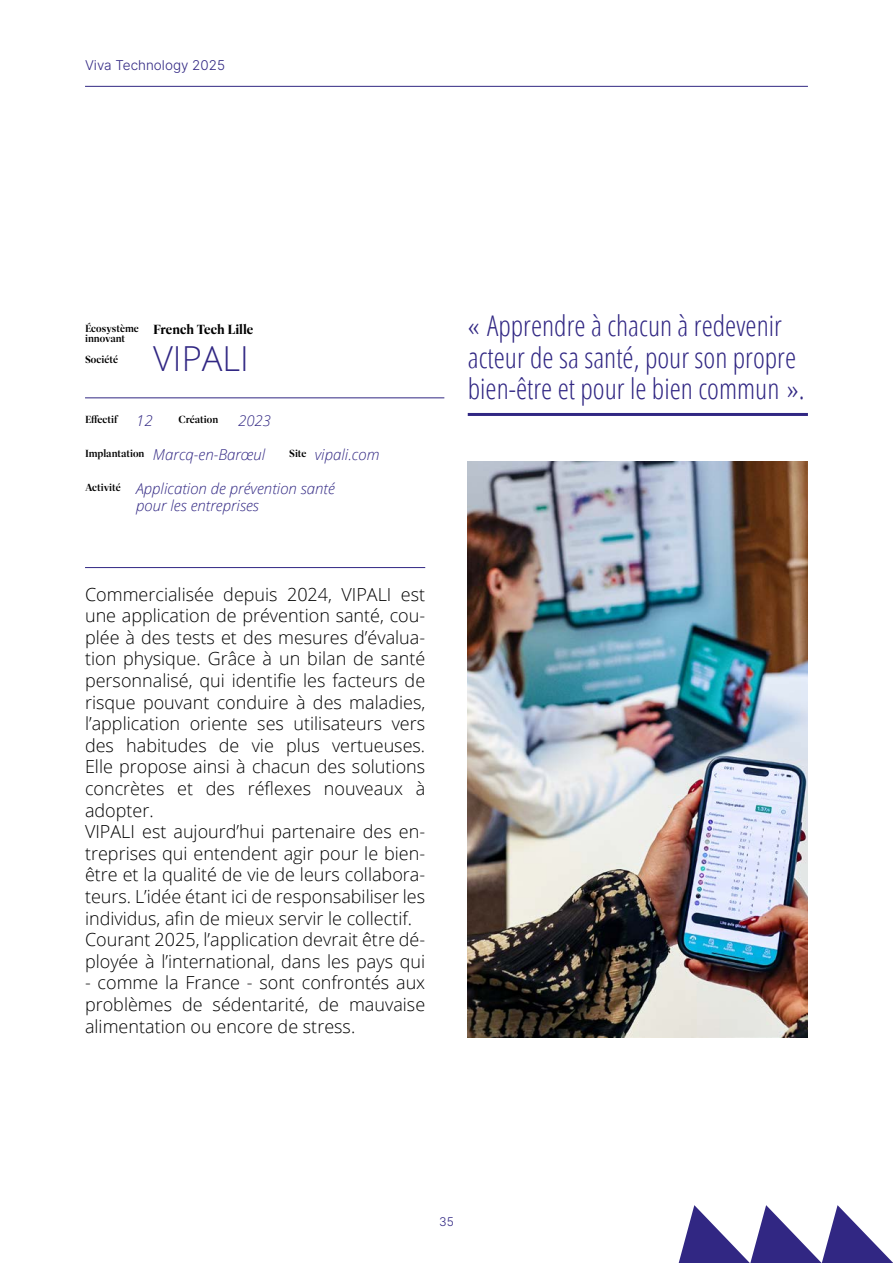
<style>
.page{position:relative;width:893px;height:1263px;background:#fff}
.page>*{position:absolute;margin:0;border:0;box-sizing:border-box;transform-origin:0 0}
.t1{font:300 34.5px "Open Sans";color:#312783}
.t2{font:300 condensed 28.5px/31.5px "Open Sans";color:#312783}
.t3{font:300 18px/21.6px "Open Sans";color:#000;text-align:justify}
.t4{font:italic 300 15px/16.5px "Open Sans";color:#312783}
.t5{font:13.5px "Inter";color:#312783}
.t6{font:700 13.5px "Dashiell Fine";color:#000}
.t7{font:12px "Inter";color:#312783}
.t8{font:600 10.5px/10.5px "Dashiell Fine";color:#000}
</style>
<div class="page">
<hr style="left:85px;top:86px;width:723px;height:1px;background:#312783">
<svg style="left:678px;top:1205px;width:215px;height:58px"></svg>
<hr style="left:468px;top:413px;width:340px;height:3px;background:#312783">
<img style="left:468px;top:462px;width:340px;height:575px">
<hr style="left:85px;top:397px;width:359px;height:1px;background:#312783">
<hr style="left:85px;top:567px;width:340px;height:1px;background:#312783">
<p class="t5" style="left:85px;top:56px;width:142px">Viva Technology 2025</p>
<p class="t8" style="left:85px;top:323px;width:55px">Écosystème innovant</p>
<p class="t8" style="left:85px;top:355px;width:35px">Société</p>
<p class="t6" style="left:153px;top:321px;width:102px">French Tech Lille</p>
<p class="t1" style="left:153px;top:335px;width:97px">VIPALI</p>
<p class="t8" style="left:85px;top:414px;width:34px">Effectif</p>
<p class="t4" style="left:136px;top:412px;width:18px">12</p>
<p class="t8" style="left:179px;top:414px;width:41px">Création</p>
<p class="t4" style="left:238px;top:412px;width:35px">2023</p>
<p class="t8" style="left:85px;top:448px;width:61px">Implantation</p>
<p class="t4" style="left:153px;top:446px;width:114px">Marcq-en-Barœul</p>
<p class="t8" style="left:289px;top:448px;width:19px">Site</p>
<p class="t4" style="left:315px;top:446px;width:66px">vipali.com</p>
<p class="t8" style="left:85px;top:482px;width:37px">Activité</p>
<p class="t4" style="left:136px;top:480px;width:200px">Application de prévention santé pour les entreprises</p>
<p class="t3" style="left:85px;top:583px;width:342px">Commercialisée depuis 2024, VIPALI est une application de prévention santé, cou&shy;plée à des tests et des mesures d’évalua&shy;tion physique. Grâce à un bilan de santé personnalisé, qui identifie les facteurs de risque pouvant conduire à des maladies, l’application oriente ses utilisateurs vers des habitudes de vie plus vertueuses.<br>Elle propose ainsi à chacun des solutions concrètes et des réflexes nouveaux à adopter.</p>
<p class="t3" style="left:85px;top:820px;width:342px">VIPALI est aujourd’hui partenaire des en&shy;treprises qui entendent agir pour le bien&shy;être et la qualité de vie de leurs collabora&shy;teurs. L’idée étant ici de responsabiliser les individus, afin de mieux servir le collectif.</p>
<p class="t3" style="left:85px;top:928px;width:342px">Courant 2025, l’application devrait être dé&shy;ployée à l’international, dans les pays qui</p>
<p class="t3" style="left:85px;top:972px;width:342px">- comme la France - sont confrontés aux problèmes de sédentarité, de mauvaise alimentation ou encore de stress.</p>
<p class="t2" style="left:468px;top:309px;width:338px">« Apprendre à chacun à redevenir acteur de sa santé, pour son propre bien-être et pour le bien commun ».</p>
<p class="t7" style="left:439px;top:1213px;width:16px">35</p>
</div>
